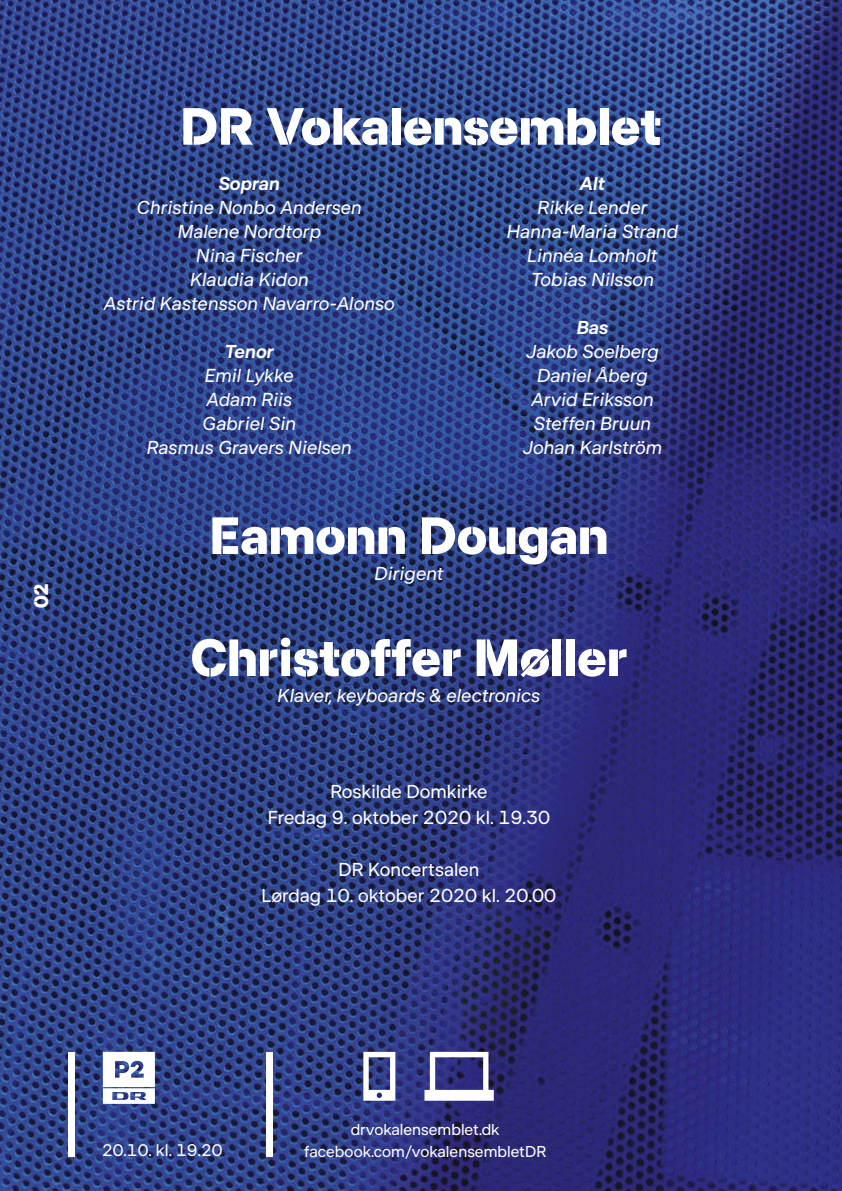
<style>
.page{position:relative;width:842px;height:1191px;background:#fff}
.page>*{position:absolute;margin:0;border:0;box-sizing:border-box;transform-origin:0 0}
.t1{font:700 53px "DR Publik Stencil";color:#fff}
.t2{font:700 20px "DR Publik Stencil";color:#fff}
.t3{font:italic 19px/24px "DR Publik";color:#fff;text-align:center}
.t4{font:19px/26px "DR Publik";color:#fff;text-align:center}
.t5{font:italic 600 19px "DR Publik";color:#fff}
.t6{font:17px "DR Publik";color:#fff}
.t7{font:16px/22px "DR Publik";color:#fff;text-align:center}
</style>
<div class="page">
<img style="left:0;top:0;width:842px;height:1191px">
<div style="left:68px;top:1051px;width:7px;height:105px;background:#fff"></div>
<div style="left:266px;top:1051px;width:7px;height:105px;background:#fff"></div>
<svg style="left:103px;top:1051px;width:52px;height:52px"></svg>
<svg style="left:424px;top:1051px;width:70px;height:49px"></svg>
<svg style="left:363px;top:1051px;width:32px;height:49px"></svg>
<p class="t2" style="left:29px;top:608px;width:27px;rotate:-90deg">02</p>
<h1 class="t1" style="left:180px;top:94px;width:483px">DR Vokalensemblet</h1>
<p class="t5" style="left:219px;top:172px;width:63px">Sopran</p>
<p class="t3" style="left:104px;top:195px;width:292px">Christine Nonbo Andersen<br>Malene Nordtorp<br>Nina Fischer<br>Klaudia Kidon<br>Astrid Kastensson Navarro-Alonso</p>
<p class="t5" style="left:225px;top:340px;width:51px">Tenor</p>
<p class="t3" style="left:147px;top:363px;width:207px">Emil Lykke<br>Adam Riis<br>Gabriel Sin<br>Rasmus Gravers Nielsen</p>
<p class="t5" style="left:580px;top:172px;width:27px">Alt</p>
<p class="t3" style="left:507px;top:195px;width:173px">Rikke Lender<br>Hanna-Maria Strand<br>Linnéa Lomholt<br>Tobias Nilsson</p>
<p class="t5" style="left:577px;top:316px;width:33px">Bas</p>
<p class="t3" style="left:523px;top:339px;width:141px">Jakob Soelberg<br>Daniel Åberg<br>Arvid Eriksson<br>Steffen Bruun<br>Johan Karlström</p>
<h1 class="t1" style="left:210px;top:503px;width:400px">Eamonn Dougan</h1>
<p class="t3" style="left:374px;top:561px;width:71px">Dirigent</p>
<h1 class="t1" style="left:190px;top:625px;width:438px">Christoffer Møller</h1>
<p class="t3" style="left:278px;top:683px;width:264px">Klaver, keyboards &amp; electronics</p>
<p class="t4" style="left:268px;top:778px;width:284px">Roskilde Domkirke<br>Fredag 9. oktober 2020 kl. 19.30</p>
<p class="t4" style="left:262px;top:856px;width:296px">DR Koncertsalen<br>Lørdag 10. oktober 2020 kl. 20.00</p>
<p class="t6" style="left:102px;top:1140px;width:122px">20.10. kl. 19.20</p>
<p class="t7" style="left:304px;top:1118px;width:243px">drvokalensemblet.dk facebook.com/vokalensembletDR</p>
</div>
